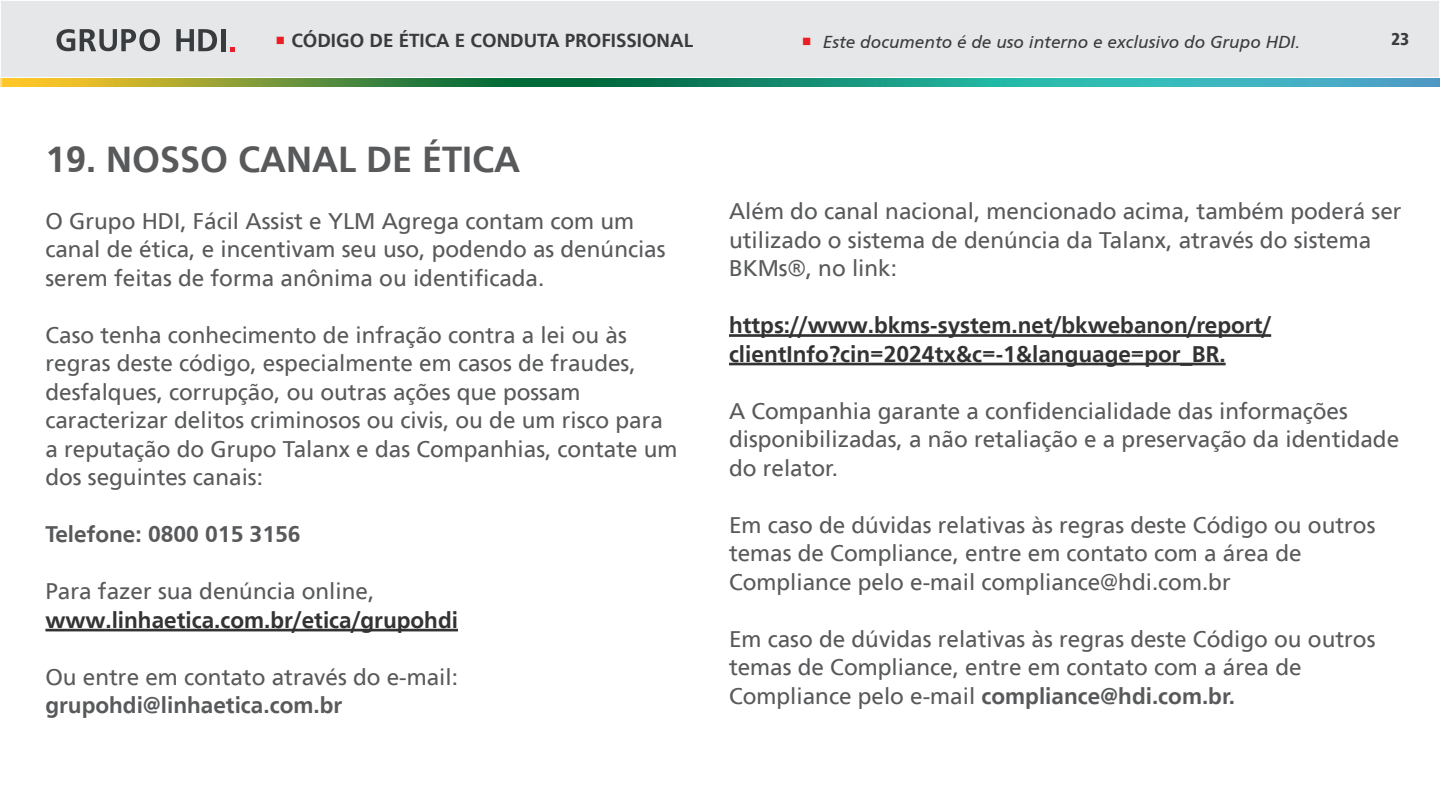
<style>
.page{position:relative;width:1440px;height:810px;background:#fff}
.page>*{position:absolute;margin:0;border:0;box-sizing:border-box;transform-origin:0 0}
.t1{font:36px "HDI Gerling Sans Bold";color:#58595b}
.t2{font:22.5px/28.5px "HDI Gerling Sans Regular";color:#58595b}
.t3{font:22.5px/28.5px "HDI Gerling Sans Bold";color:#333}
.t4{font:22.5px "HDI Gerling Sans Bold";color:#58595b}
.t5{font:18.75px "HDI Gerling Sans Bold";color:#393c3f}
.t6{font:17.25px "HDI Gerling Sans Italic";color:#393c3f}
.t7{font:17.25px "HDI Gerling Sans Cond Black";color:#3a3d3f}
.s1{color:#ed1d24}
.s2{font-family:"HDI Gerling Sans Bold";font-size:18.75px;color:#ed1d24}
.s3{font-family:"HDI Gerling Sans Regular"}
</style>
<div class="page">
<div style="left:0;top:0;width:1440px;height:78px;background:#e6e7e8"></div>
<div style="left:0;top:0;width:1440px;height:78px;border:1px solid #fff"></div>
<svg style="left:57px;top:29px;width:103px;height:22px"></svg>
<svg style="left:176px;top:29px;width:41px;height:22px"></svg>
<div style="left:221px;top:29px;width:5px;height:22px;background:#393c3f"></div>
<svg style="left:230px;top:47px;width:5px;height:4px"></svg>
<img style="left:0;top:78px;width:1440px;height:9px">
<hr style="left:45px;top:629px;width:413px;height:2px;background:#333">
<hr style="left:729px;top:334px;width:542px;height:3px;background:#333">
<hr style="left:729px;top:363px;width:497px;height:2px;background:#333">
<p class="t5" style="left:275px;top:30px;width:420px"><span class="s1">•</span> CÓDIGO DE ÉTICA E CONDUTA PROFISSIONAL</p>
<p class="t6" style="left:801px;top:32px;width:500px"><span class="s2">•</span> Este documento é de uso interno e exclusivo do Grupo HDI.</p>
<p class="t7" style="left:1391px;top:29px;width:20px">23</p>
<h1 class="t1" style="left:45px;top:137px;width:476px">19. NOSSO CANAL DE ÉTICA</h1>
<p class="t2" style="left:45px;top:207px;width:622px">O Grupo HDI, Fácil Assist e YLM Agrega contam com um canal de ética, e incentivam seu uso, podendo as denúncias serem feitas de forma anônima ou identificada.</p>
<p class="t2" style="left:45px;top:321px;width:634px">Caso tenha conhecimento de infração contra a lei ou às regras deste código, especialmente em casos de fraudes, desfalques, corrupção, ou outras ações que possam caracterizar delitos criminosos ou civis, ou de um risco para a reputação do Grupo Talanx e das Companhias, contate um dos seguintes canais:</p>
<p class="t4" style="left:45px;top:521px;width:257px">Telefone: 0800 015 3156</p>
<p class="t2" style="left:45px;top:577px;width:330px">Para fazer sua denúncia online,</p>
<p class="t3" style="left:45px;top:606px;width:414px">www.linhaetica.com.br/etica/grupohdi</p>
<p class="t2" style="left:45px;top:663px;width:414px">Ou entre em contato através do e-mail:</p>
<p class="t4" style="left:45px;top:692px;width:298px">grupohdi@linhaetica.com.br</p>
<p class="t2" style="left:729px;top:197px;width:674px">Além do canal nacional, mencionado acima, também poderá ser utilizado o sistema de denúncia da Talanx, através do sistema<br>BKMs®, no link:</p>
<p class="t3" style="left:729px;top:311px;width:544px">https://www.bkms-system.net/bkwebanon/report/ clientInfo?cin=2024tx&amp;c=-1&amp;language=por_BR.</p>
<p class="t2" style="left:729px;top:397px;width:672px">A Companhia garante a confidencialidade das informações disponibilizadas, a não retaliação e a preservação da identidade do relator.</p>
<p class="t2" style="left:729px;top:511px;width:648px">Em caso de dúvidas relativas às regras deste Código ou outros temas de Compliance, entre em contato com a área de<br>Compliance pelo e-mail compliance@hdi.com.br</p>
<p class="t2" style="left:729px;top:625px;width:648px">Em caso de dúvidas relativas às regras deste Código ou outros temas de Compliance, entre em contato com a área de</p>
<p class="t4" style="left:729px;top:682px;width:507px"><span class="s3">Compliance pelo e-mail</span> compliance@hdi.com.br.</p>
</div>
